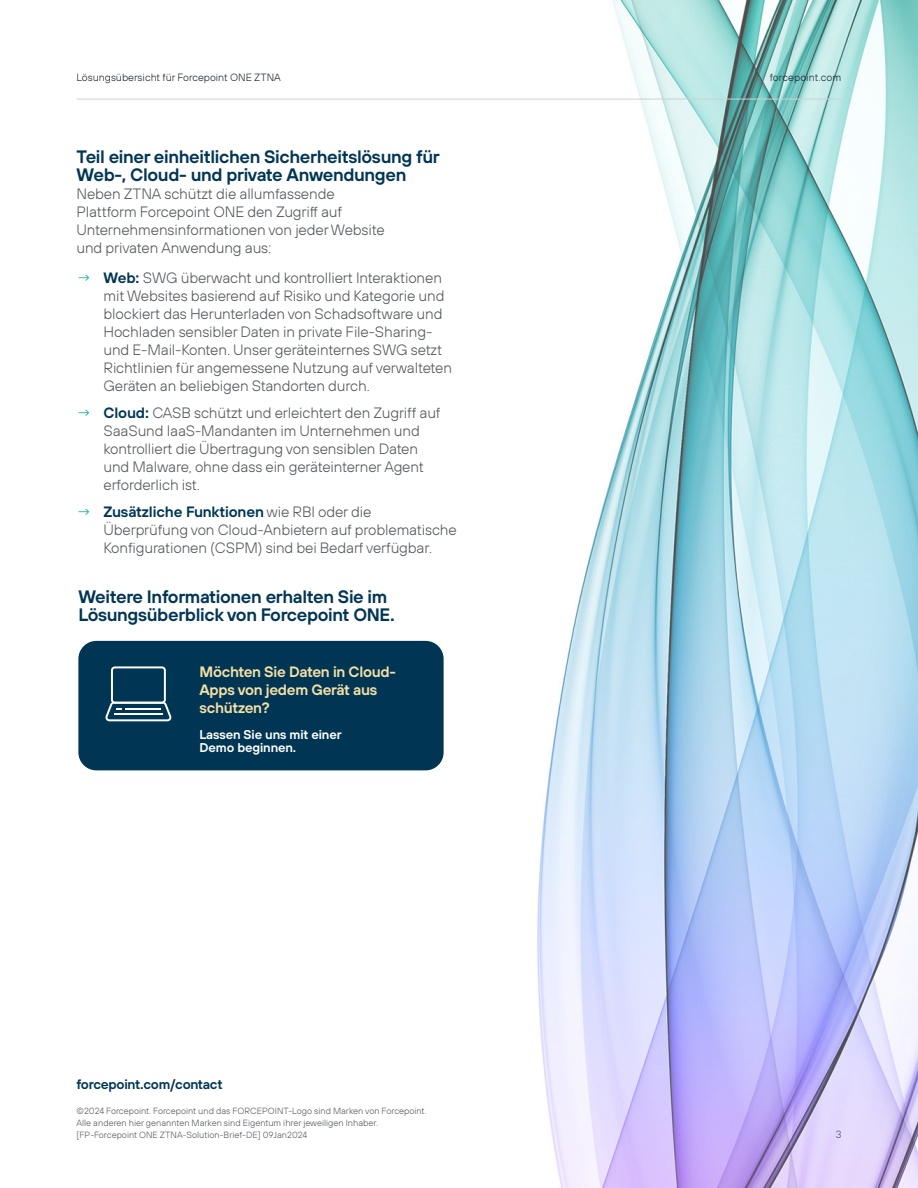
<style>
.page{position:relative;width:918px;height:1188px;background:#fff}
.page>*{position:absolute;margin:0;border:0;box-sizing:border-box;transform-origin:0 0}
.t1{font:600 18px/18px "FP Sans";letter-spacing:-.02em;color:#003654}
.t2{font:300 15px/18px "FP Sans";letter-spacing:-.01em;color:#53575a}
.t3{font:600 15px/18px "FP Sans";letter-spacing:-.02em;color:#f6dfa4}
.t4{font:600 13.5px "FP Sans";letter-spacing:-.02em;color:#003654}
.t5{font:600 12.75px/13.5px "FP Sans";letter-spacing:-.01em;color:#fff}
.t6{font:300 10.5px "FP Sans";color:#1d252c}
.t7{font:300 10.5px "FP Sans";color:#53575a}
.t8{font:300 9px/12px "FP Sans";color:#53575a}
.s1{color:#00af9a}
.s2{font-weight:600;color:#003654}
</style>
<div class="page">
<img style="left:531px;top:0;width:387px;height:1188px">
<hr style="left:76px;top:99px;width:766px;height:1px;background:#ccd2d3">
<div style="left:78px;top:641px;width:366px;height:129px;background:#003654;border-radius:18px"></div>
<svg style="left:105px;top:666px;width:67px;height:55px"></svg>
<p class="t6" style="left:77px;top:71px;width:206px">Lösungsübersicht für Forcepoint ONE ZTNA</p>
<p class="t6" style="left:770px;top:71px;width:73px">forcepoint.com</p>
<p class="t1" style="left:77px;top:147px;width:365px">Teil einer einheitlichen Sicherheitslösung für<br>Web-, Cloud- und private Anwendungen</p>
<p class="t2" style="left:77px;top:185px;width:310px">Neben ZTNA schützt die allumfassende Plattform Forcepoint ONE den Zugriff auf Unternehmensinformationen von jeder Website und privaten Anwendung aus:</p>
<p class="t2" style="left:104px;top:269px;width:350px;text-indent:-27px"><span class="s1">→</span> <span class="s2">Web:</span> SWG überwacht und kontrolliert Interaktionen mit Websites basierend auf Risiko und Kategorie und blockiert das Herunterladen von Schadsoftware und Hochladen sensibler Daten in private File-Sharing&shy;und E-Mail-Konten. Unser geräteinternes SWG setzt Richtlinien für angemessene Nutzung auf verwalteten Geräten an beliebigen Standorten durch.</p>
<p class="t2" style="left:104px;top:404px;width:339px;text-indent:-27px"><span class="s1">→</span> <span class="s2">Cloud:</span> CASB schützt und erleichtert den Zugriff auf SaaSund IaaS-Mandanten im Unternehmen und kontrolliert die Übertragung von sensiblen Daten und Malware, ohne dass ein geräteinterner Agent erforderlich ist.</p>
<p class="t2" style="left:104px;top:503px;width:355px;text-indent:-27px"><span class="s1">→</span> <span class="s2">Zusätzliche Funktionen</span> wie RBI oder die<br>Überprüfung von Cloud-Anbietern auf problematische<br>Konfigurationen (CSPM) sind bei Bedarf verfügbar.</p>
<p class="t1" style="left:78px;top:587px;width:318px">Weitere Informationen erhalten Sie im<br>Lösungsüberblick von Forcepoint ONE.</p>
<p class="t3" style="left:200px;top:663px;width:198px">Möchten Sie Daten in Cloud-<br>Apps von jedem Gerät aus schützen?</p>
<p class="t5" style="left:200px;top:727px;width:144px">Lassen Sie uns mit einer<br>Demo beginnen.</p>
<p class="t4" style="left:76px;top:1075px;width:148px">forcepoint.com/contact</p>
<p class="t8" style="left:76px;top:1105px;width:352px">©2024 Forcepoint. Forcepoint und das FORCEPOINT-Logo sind Marken von Forcepoint.<br>Alle anderen hier genannten Marken sind Eigentum ihrer jeweiligen Inhaber. [FP-Forcepoint ONE ZTNA-Solution-Brief-DE] 09Jan2024</p>
<p class="t7" style="left:836px;top:1128px;width:7px">3</p>
</div>
